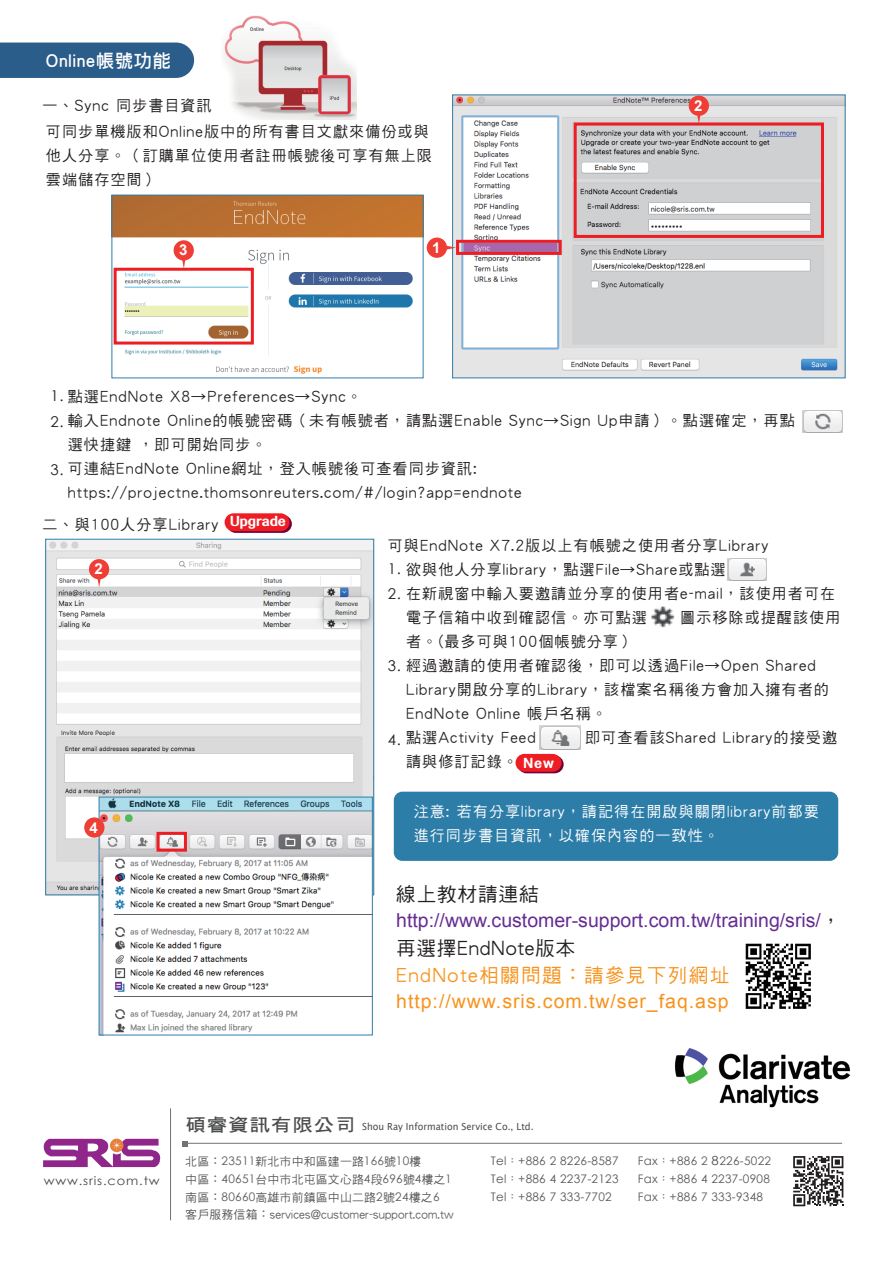
<style>
.page{position:relative;width:893px;height:1263px;background:#fff}
.page>*{position:absolute;margin:0;border:0;box-sizing:border-box;transform-origin:0 0}
.t1{font:19.5px "DF Hei W5 WINP BF";letter-spacing:.04em;color:#231f20}
.t2{font:19.35px "Arial";color:#652d91}
.t3{font:19.35px "Arial";letter-spacing:.05em;color:#f7931d}
.t4{font:19.35px "DF Hei W5 WINP BF";letter-spacing:.075em;color:#f7931d}
.t5{font:18px "DF Li Hei W5 WINP BF";letter-spacing:.05em;color:#fff}
.t6{font:15px/24px "DF Hei W5 WINP BF";letter-spacing:.075em;color:#231f20}
.t7{font:15px/24px "DF Hei W5 WINP BF";letter-spacing:.075em;color:#fff}
.t8{font:700 15px "Arial";color:#fff}
.t9{font:14.85px "Century Gothic";color:#231f20}
.t10{font:800 13.8px "M Elle HK";color:#fff}
.t11{font:11.85px/17.5px "DF Hei W5 WINP BF";letter-spacing:.025em;color:#57585a}
.t12{font:11.85px/17.7px "Century Gothic";letter-spacing:.025em;color:#57585a;text-align:justify}
.t13{font:11.85px "Century Gothic";letter-spacing:.065em;color:#4d4b4c;scale:1.1 1}
.t14{font:9.75px "Lucida Sans Unicode";color:#4b4c4d;scale:.95 1}
.s1{font-family:"Century Gothic";font-size:14.85px}
.s2{font-family:"DF Hei W5 WINP BF";font-size:19.5px;color:#231f20}
.s3{font-family:"DF Hei W7 WIN BF";font-size:17.7px}
.s4{font-family:"Century Gothic"}
.s5{font-family:"Adobe Ming Std";font-weight:300}
.s6{font-size:12.6px;color:#4b4c4d}
</style>
<div class="page">
<img style="left:745px;top:943px;width:66px;height:66px">
<div style="left:394px;top:792px;width:444px;height:69px;background:#2d7da9;border-radius:9px"></div>
<img style="left:675px;top:1048px;width:175px;height:60px">
<hr style="left:170px;top:1108px;width:1px;height:112px;background:#727276">
<hr style="left:185px;top:1143px;width:657px;height:1px;background:#727276">
<svg style="left:182px;top:1141px;width:6px;height:5px"></svg>
<svg style="left:43px;top:1138px;width:118px;height:29px"></svg>
<svg style="left:793px;top:1156px;width:50px;height:50px"></svg>
<div style="left:0;top:43px;width:194px;height:35px;background:#2b5d8a"></div>
<img style="left:454px;top:97px;width:389px;height:279px">
<img style="left:114px;top:197px;width:307px;height:177px">
<img style="left:803px;top:410px;width:39px;height:22px">
<img style="left:224px;top:15px;width:132px;height:104px">
<img style="left:47px;top:541px;width:325px;height:352px">
<img style="left:101px;top:799px;width:270px;height:234px">
<div style="left:99px;top:797px;width:274px;height:238px;border:1px solid #2d7da9"></div>
<div style="left:574px;top:123px;width:250px;height:115px;border:3px solid #ee1d23"></div>
<div style="left:456px;top:240px;width:106px;height:15px;border:3px solid #ee1d23"></div>
<div style="left:114px;top:268px;width:140px;height:77px;border:3px solid #ee1d23"></div>
<div style="left:427px;top:238px;width:20px;height:20px;background:#ee3e35;border-radius:50%"></div>
<svg style="left:446px;top:246px;width:10px;height:4px"></svg>
<div style="left:689px;top:96px;width:20px;height:20px;background:#ee3e35;border-radius:50%"></div>
<svg style="left:697px;top:115px;width:4px;height:8px"></svg>
<div style="left:89px;top:559px;width:20px;height:20px;background:#ee3e35;border-radius:50%"></div>
<svg style="left:97px;top:579px;width:4px;height:8px"></svg>
<div style="left:84px;top:817px;width:20px;height:21px;background:#ee3e35;border-radius:50%"></div>
<div style="left:174px;top:240px;width:20px;height:21px;background:#ee3e35;border-radius:50%"></div>
<svg style="left:182px;top:260px;width:4px;height:8px"></svg>
<div style="left:156px;top:832px;width:31px;height:20px;border:3px solid #ee1d23"></div>
<img style="left:728px;top:558px;width:39px;height:22px">
<img style="left:540px;top:725px;width:41px;height:24px">
<img style="left:651px;top:606px;width:24px;height:22px">
<svg style="left:518px;top:755px;width:46px;height:18px"></svg>
<div style="left:515px;top:754px;width:46px;height:18px;background:#ee1d23;border-radius:9px"></div>
<svg style="left:227px;top:515px;width:65px;height:18px"></svg>
<div style="left:225px;top:513px;width:65px;height:18px;background:#ee1d23;border-radius:9px"></div>
<p class="t5" style="left:46px;top:51px;width:127px">Online帳號功能</p>
<p class="t6" style="left:43px;top:93px;width:388px;line-height:25.8px">一、Sync 同步書目資訊<br>可同步單機版和Online版中的所有書目文獻來備份或與</p>
<p class="t6" style="left:46px;top:144px;width:387px">他人分享。（訂購單位使用者註冊帳號後可享有無上限雲端儲存空間）</p>
<p class="t8" style="left:179px;top:240px;width:10px">3</p>
<p class="t8" style="left:432px;top:237px;width:10px">1</p>
<p class="t8" style="left:694px;top:95px;width:10px">2</p>
<p class="t6" style="left:51px;top:385px;width:313px"><span class="s1">1.</span> 點選EndNote X8→Preferences→Sync。</p>
<p class="t9" style="left:51px;top:411px;width:15px">2.</p>
<p class="t6" style="left:51px;top:457px;width:428px"><sub>3.</sub> 可連結EndNote Online網址，登入帳號後可查看同步資訊:</p>
<p class="t6" style="left:68px;top:409px;width:761px">輸入Endnote Online的帳號密碼（未有帳號者，請點選Enable Sync→Sign Up申請）。點選確定，再點　　選快捷鍵 ，即可開始同步。</p>
<p class="t6" style="left:43px;top:477px;width:481px;line-height:31.2px;text-indent:25px">https://projectne.thomsonreuters.com/#/login?app=endnote二、與100人分享Library</p>
<p class="t10" style="left:230px;top:511px;width:57px">Upgrade</p>
<p class="t8" style="left:94px;top:559px;width:10px">2</p>
<p class="t8" style="left:90px;top:817px;width:10px">4</p>
<p class="t6" style="left:388px;top:534px;width:382px">可與EndNote X7.2版以上有帳號之使用者分享Library</p>
<p class="t6" style="left:388px;top:558px;width:339px"><span class="s1">1.</span> 欲與他人分享library，點選File→Share或點選</p>
<p class="t6" style="left:388px;top:582px;width:449px"><span class="s1">2.</span> 在新視窗中輸入要邀請並分享的使用者e-mail，該使用者可在</p>
<p class="t6" style="left:406px;top:606px;width:436px">電子信箱中收到確認信。亦可點選　　圖示移除或提醒該使用者。(最多可與100個帳號分享）</p>
<p class="t6" style="left:406px;top:678px;width:432px">Library開啟分享的Library，該檔案名稱後方會加入擁有者的<br>EndNote Online 帳戶名稱。<br>點選Activity Feed　　　即可查看該Shared Library的接受邀請與修訂記錄。</p>
<p class="t6" style="left:388px;top:654px;width:429px"><span class="s1">3.</span> 經過邀請的使用者確認後，即可以透過File→Open Shared</p>
<p class="t9" style="left:388px;top:729px;width:15px">4.</p>
<p class="t10" style="left:523px;top:753px;width:32px">New</p>
<p class="t7" style="left:414px;top:799px;width:407px">注意: 若有分享library，請記得在開啟與關閉library前都要進行同步書目資訊，以確保內容的一致性。</p>
<h1 class="t1" style="left:396px;top:884px;width:144px">線上教材請連結</h1>
<p class="t2" style="left:396px;top:907px;width:446px">http://www.customer-support.com.tw/training/sris/<span class="s2">，</span></p>
<h1 class="t1" style="left:396px;top:938px;width:180px">再選擇EndNote版本</h1>
<p class="t4" style="left:396px;top:965px;width:335px">EndNote相關問題：請參見下列網址</p>
<p class="t3" style="left:396px;top:988px;width:334px">http://www.sris.com.tw/ser_faq.asp</p>
<p class="t13" style="left:44px;top:1172px;width:107px">www.sris.com.tw</p>
<p class="t14" style="left:185px;top:1119px;width:368px"><span class="s3">碩睿資訊有限公司</span> Shou Ray Information Service Co., Ltd.</p>
<p class="t11" style="left:185px;top:1153px;width:270px">北區：<span class="s4">23511</span>新北市中和區建一路<span class="s4">166</span>號<span class="s4">10</span>樓<br>中區：<span class="s4">40651</span>台中市北屯區文心路<span class="s4">4</span>段<span class="s4">696</span>號<span class="s4">4</span>樓之<span class="s4">1</span>南區：<span class="s4">80660</span>高雄市前鎮區中山二路<span class="s4">2</span>號<span class="s4">24</span>樓之<span class="s4">6</span>客戶服務信箱：services@customer-support.com.tw</p>
<p class="t12" style="left:491px;top:1152px;width:129px">Tel<span class="s5">：</span>+886 2 8226-8587<br>Tel<span class="s5">：</span>+886 4 2237-2123<br>Tel<span class="s5">：</span>+886 7 333-7702</p>
<p class="t12" style="left:638px;top:1152px;width:135px">Fax<span class="s5">：</span>+886 2 <span class="s6">8</span>226-5022<br>Fax<span class="s5">：</span>+886 4 2237-0908<br>Fax<span class="s5">：</span>+886 7 333-9348</p>
</div>
